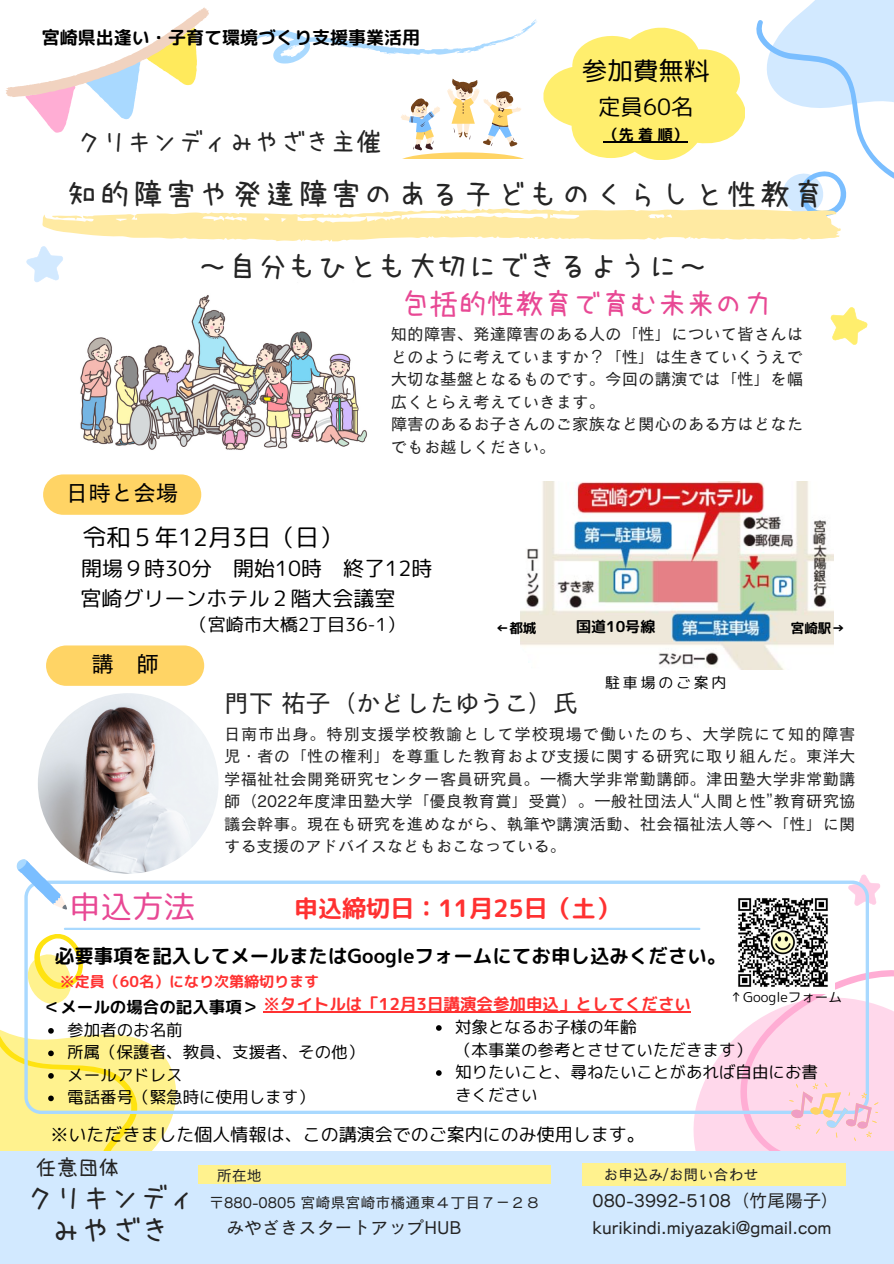
<style>
.page{position:relative;width:894px;height:1264px;background:#fff}
.page>*{position:absolute;margin:0;border:0;box-sizing:border-box;transform-origin:0 0}
.t1{font:31.5px "rounded mplus 1 p regular";color:#e84894}
.t2{font:30px "uzura font";letter-spacing:.1em;color:#242424}
.t3{font:30px "uzura font";color:#242424}
.t4{font:28.5px "uzura font";color:#e84894}
.t5{font:28.5px "uzura font";color:#242424}
.t6{font:25.5px "uzura font";color:#242424}
.t7{font:25.5px "rounded mplus 1 p regular";color:#000}
.t8{font:24.75px "Canva Cezanne Pro N M";color:#242424}
.t9{font:24px "rounded mplus 1 p bold";color:#ff3131}
.t10{font:24px "rounded mplus 1 p regular";color:#000}
.t11{font:22.5px "Canva Cezanne Pro N M";color:#000}
.t12{font:22.5px "rounded mplus 1 p regular";color:#000}
.t13{font:21px "rounded mplus 1 p regular";color:#000}
.t14{font:21px "uzura font";color:#242424}
.t15{font:19.5px "rounded mplus 1 p bold";color:#000}
.t16{font:18px "Canva Cezanne Pro N M";color:#242424}
.t17{font:18px "rounded mplus 1 p regular";color:#000}
.t18{font:18px "rounded mplus 1 p bold";color:#000}
.t19{font:16.5px/22.5px "Canva Cezanne Pro N M";color:#242424;text-align:justify}
.t20{font:16.5px/22.5px "rounded mplus 1 p regular";color:#000}
.t21{font:16.5px "rounded mplus 1 p bold";color:#ff3131}
.t22{font:16.5px "rounded mplus 1 p bold";color:#000}
.t23{font:16.35px/22.5px "Canva Cezanne Pro N M";letter-spacing:.02em;color:#242424;text-align:justify}
.t24{font:15px "Canva Cezanne Pro N M";color:#242424}
.t25{font:15px "rounded mplus 1 p bold";color:#ff3131}
.t26{font:15px "rounded mplus 1 p bold";color:#000}
.t27{font:14.85px "rounded mplus 1 p regular";letter-spacing:.19em;color:#000}
.t28{font:13.5px "rounded mplus 1 p regular";color:#000}
.t29{font:13.5px "rounded mplus 1 p bold";color:#000}
</style>
<div class="page">
<svg style="left:682px;top:1113px;width:43px;height:38px;fill:#ffd8eb"></svg>
<svg style="left:725px;top:966px;width:168px;height:185px;fill:#ffd8eb"></svg>
<svg style="left:0;top:1030px;width:172px;height:121px;fill:#fff28e"></svg>
<svg style="left:830px;top:307px;width:38px;height:38px"></svg>
<svg style="left:860px;top:874px;width:20px;height:32px"></svg>
<div style="left:0;top:1151px;width:893px;height:112px;background:#d2e9ff"></div>
<div style="left:198px;top:1165px;width:352px;height:19px;background:#fff28e"></div>
<div style="left:582px;top:1162px;width:263px;height:23px;background:#fff28e"></div>
<img style="left:80px;top:295px;width:287px;height:155px">
<svg style="left:24px;top:880px;width:844px;height:233px"></svg>
<svg style="left:17px;top:859px;width:50px;height:50px"></svg>
<img style="left:731px;top:891px;width:103px;height:102px">
<hr style="left:65px;top:927px;width:634px;height:3px;background:#a9d9ff">
<svg style="left:436px;top:1025px;width:5px;height:5px"></svg>
<svg style="left:436px;top:1070px;width:5px;height:5px"></svg>
<svg style="left:788px;top:1082px;width:89px;height:59px"></svg>
<svg style="left:48px;top:1028px;width:6px;height:5px"></svg>
<svg style="left:48px;top:1050px;width:6px;height:6px"></svg>
<svg style="left:48px;top:1073px;width:6px;height:5px"></svg>
<svg style="left:48px;top:1095px;width:6px;height:6px"></svg>
<div style="left:46px;top:645px;width:158px;height:41px;background:#ffd465;border-radius:20px"></div>
<img style="left:38px;top:693px;width:180px;height:180px;border-radius:50%">
<svg style="left:6px;top:0;width:887px;height:282px"></svg>
<hr style="left:603px;top:141px;width:84px;height:1px;background:#000">
<hr style="left:263px;top:1011px;width:428px;height:1px;background:#ff3131">
<div style="left:43px;top:474px;width:158px;height:41px;background:#ffd465;border-radius:20px"></div>
<img style="left:520px;top:481px;width:312px;height:188px">
<p class="t18" style="left:42px;top:25px;width:380px">宮崎県出逢い・子育て環境づくり支援事業活用</p>
<p class="t6" style="left:76px;top:129px;width:307px">クリキンディみやざき主催</p>
<p class="t7" style="left:582px;top:52px;width:129px">参加費無料</p>
<p class="t12" style="left:598px;top:91px;width:97px">定員60名</p>
<p class="t26" style="left:603px;top:124px;width:86px">（先着順）</p>
<p class="t2" style="left:67px;top:180px;width:757px">知的障害や発達障害のある子どものくらしと性教育</p>
<p class="t3" style="left:198px;top:251px;width:511px">～自分もひとも大切にできるように～</p>
<p class="t4" style="left:401px;top:290px;width:372px">包括的性教育で育む未来の力</p>
<p class="t11" style="left:66px;top:481px;width:114px">日時と会場</p>
<p class="t10" style="left:82px;top:520px;width:262px">令和５年12月3日（日）</p>
<p class="t19" style="left:390px;top:323px;width:414px">知的障害、発達障害のある人の「性」について皆さんはどのように考えていますか？「性」は生きていくうえで大切な基盤となるものです。今回の講演では「性」を幅広くとらえ考えていきます。</p>
<p class="t19" style="left:390px;top:413px;width:414px">障害のあるお子さんのご家族など関心のある方はどなたでもお越しください。</p>
<p class="t13" style="left:81px;top:553px;width:352px">開場９時30分 開始10時 終了12時</p>
<p class="t13" style="left:80px;top:583px;width:316px">宮崎グリーンホテル２階大会議室</p>
<p class="t17" style="left:190px;top:611px;width:216px">（宮崎市大橋2丁目36-1）</p>
<p class="t29" style="left:496px;top:618px;width:42px">←都城</p>
<p class="t26" style="left:576px;top:616px;width:81px">国道10号線</p>
<p class="t29" style="left:790px;top:618px;width:56px">宮崎駅→</p>
<p class="t11" style="left:91px;top:652px;width:69px">講 師</p>
<p class="t8" style="left:224px;top:690px;width:353px">門下祐子（かどしたゆうこ）氏</p>
<p class="t27" style="left:605px;top:672px;width:123px">駐車場のご案内</p>
<p class="t23" style="left:224px;top:722px;width:633px">日南市出身。特別支援学校教諭として学校現場で働いたのち、大学院にて知的障害児・者の「性の権利」を尊重した教育および支援に関する研究に取り組んだ。東洋大学福祉社会開発研究センター客員研究員。一橋大学非常勤講師。津田塾大学非常勤講師（2022年度津田塾大学「優良教育賞」受賞）。一般社団法人“人間と性”教育研究協議会幹事。現在も研究を進めながら、執筆や講演活動、社会福祉法人等へ「性」に関する支援のアドバイスなどもおこなっている。</p>
<p class="t1" style="left:69px;top:884px;width:127px">申込方法</p>
<p class="t15" style="left:55px;top:942px;width:673px">必要事項を記入してメールまたはGoogleフォームにてお申し込みください。</p>
<p class="t25" style="left:60px;top:970px;width:261px">※定員（60名）になり次第締切ります</p>
<p class="t9" style="left:294px;top:890px;width:327px">申込締切日：11月25日（土）</p>
<p class="t22" style="left:44px;top:994px;width:216px">＜メールの場合の記入事項＞</p>
<p class="t21" style="left:263px;top:992px;width:429px">※タイトルは「12月3日講演会参加申込」としてください</p>
<p class="t28" style="left:729px;top:987px;width:114px">↑Googleフォーム</p>
<p class="t20" style="left:67px;top:1018px;width:117px">参加者のお名前</p>
<p class="t20" style="left:67px;top:1040px;width:298px">所属（保護者、教員、支援者、その他）</p>
<p class="t20" style="left:67px;top:1063px;width:117px">メールアドレス</p>
<p class="t20" style="left:67px;top:1085px;width:249px">電話番号（緊急時に使用します）</p>
<p class="t20" style="left:455px;top:1015px;width:298px">対象となるお子様の年齢<br>（本事業の参考とさせていただきます）</p>
<p class="t20" style="left:455px;top:1060px;width:364px">知りたいこと、尋ねたいことがあれば自由にお書きください</p>
<p class="t17" style="left:50px;top:1121px;width:596px">※いただきました個人情報は、この講演会でのご案内にのみ使用します。</p>
<p class="t14" style="left:36px;top:1156px;width:85px">任意団体</p>
<p class="t5" style="left:26px;top:1183px;width:172px">クリキンディ</p>
<p class="t2" style="left:51px;top:1215px;width:121px">みやざき</p>
<p class="t24" style="left:217px;top:1167px;width:46px">所在地</p>
<p class="t24" style="left:603px;top:1166px;width:157px">お申込み/お問い合わせ</p>
<p class="t24" style="left:209px;top:1194px;width:333px">〒880-0805 宮崎県宮崎市橘通東４丁目７−２８</p>
<p class="t16" style="left:592px;top:1191px;width:248px">080-3992-5108（竹尾陽子）</p>
<p class="t16" style="left:226px;top:1217px;width:236px">みやざきスタートアップHUB</p>
<p class="t16" style="left:592px;top:1217px;width:240px">kurikindi.miyazaki@gmail.com</p>
</div>
